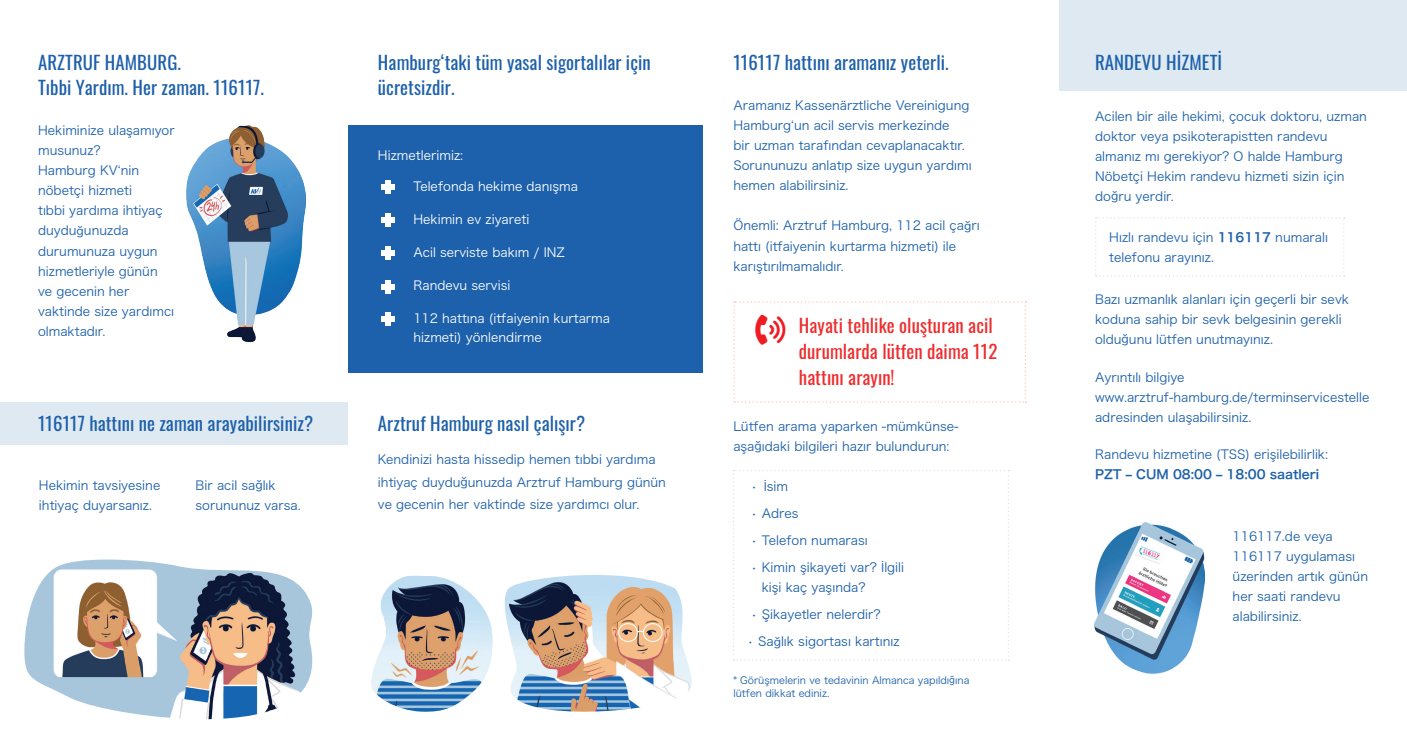
<style>
.page{position:relative;width:1407px;height:745px;background:#fff}
.page>*{position:absolute;margin:0;border:0;box-sizing:border-box;transform-origin:0 0}
.t1{font:18.75px/25px "Oswald";letter-spacing:.005em;color:#1d60ab}
.t2{font:18.75px/26.2px "Oswald";letter-spacing:.005em;color:#ee2d2d}
.t3{font:12.5px/20px "Hiragino Sans W3";color:#1d60ab}
.t4{font:12.5px/18.8px "Hiragino Sans W3";color:#fff}
.t5{font:12.5px "Hiragino Sans W6";color:#1d60ab}
.t6{font:10px/13.8px "Hira Kaku Pro W3";color:#1d60ab}
.s1{font-family:"Nunito"}
.s2{font-family:"Hiragino Sans W6"}
</style>
<div class="page">
<div style="left:348px;top:125px;width:354px;height:247px;background:#1d60ab"></div>
<img style="left:186px;top:126px;width:119px;height:217px">
<img style="left:1094px;top:522px;width:111px;height:151px">
<div style="left:1059px;top:0;width:348px;height:90px;background:#dee9f1"></div>
<svg style="left:1095px;top:217px;width:250px;height:59px"></svg>
<div style="left:0;top:402px;width:347px;height:43px;background:#dee9f1"></div>
<img style="left:371px;top:575px;width:121px;height:137px">
<img style="left:504px;top:575px;width:188px;height:137px">
<img style="left:24px;top:559px;width:289px;height:159px">
<div style="left:385px;top:180px;width:5px;height:14px;background:#fff"></div>
<div style="left:381px;top:185px;width:13px;height:5px;background:#fff"></div>
<div style="left:385px;top:246px;width:6px;height:14px;background:#fff"></div>
<div style="left:381px;top:250px;width:14px;height:5px;background:#fff"></div>
<div style="left:385px;top:280px;width:5px;height:13px;background:#fff"></div>
<div style="left:381px;top:284px;width:13px;height:5px;background:#fff"></div>
<div style="left:385px;top:312px;width:5px;height:13px;background:#fff"></div>
<div style="left:381px;top:316px;width:13px;height:5px;background:#fff"></div>
<div style="left:385px;top:213px;width:5px;height:14px;background:#fff"></div>
<div style="left:381px;top:217px;width:13px;height:5px;background:#fff"></div>
<svg style="left:733px;top:470px;width:276px;height:190px"></svg>
<svg style="left:733px;top:301px;width:293px;height:101px"></svg>
<h1 class="t1" style="left:38px;top:48px;width:227px">ARZTRUF HAMBURG.<br>Tıbbi Yardım. Her zaman. 116117.</h1>
<p class="t3" style="left:38px;top:120px;width:138px">Hekiminize ulaşamıyor musunuz?<br>Hamburg KV‘nin nöbetçi hizmeti<br>tıbbi yardıma ihtiyaç duydu<span class="s1">ğ</span>unuzda durumunuza uygun hizmetleriyle günün ve gecenin her vaktinde size yardımcı olmaktadır.</p>
<h1 class="t1" style="left:38px;top:408px;width:277px">116117 hattını ne zaman arayabilirsiniz?</h1>
<p class="t3" style="left:39px;top:474px;width:123px">Hekimin tavsiyesine ihtiyaç duyarsanız.</p>
<p class="t3" style="left:196px;top:474px;width:105px">Bir acil sa<span class="s1">ğ</span>lık sorununuz varsa.</p>
<h1 class="t1" style="left:378px;top:48px;width:274px">Hamburg‘taki tüm yasal sigortalılar için ücretsizdir.</h1>
<p class="t4" style="left:378px;top:145px;width:87px">Hizmetlerimiz:</p>
<p class="t4" style="left:413px;top:176px;width:166px">Telefonda hekime danışma</p>
<p class="t4" style="left:413px;top:209px;width:117px">Hekimin ev ziyareti</p>
<p class="t4" style="left:413px;top:242px;width:153px">Acil serviste bakım / INZ</p>
<p class="t4" style="left:413px;top:275px;width:99px">Randevu servisi</p>
<p class="t4" style="left:413px;top:308px;width:198px">112 hattına (itfaiyenin kurtarma hizmeti) yönlendirme</p>
<h1 class="t1" style="left:378px;top:409px;width:209px">Arztruf Hamburg nasıl çalışır?</h1>
<p class="t3" style="left:378px;top:447px;width:289px;line-height:22.5px">Kendinizi hasta hissedip hemen tıbbi yardıma ihtiyaç duydu<span class="s1">ğ</span>unuzda Arztruf Hamburg günün ve gecenin her vaktinde size yardımcı olur.</p>
<h1 class="t1" style="left:733px;top:48px;width:217px">116117 hattını aramanız yeterli.</h1>
<p class="t3" style="left:733px;top:95px;width:240px">Aramanız Kassenärztliche Vereinigung Hamburg‘un acil servis merkezinde<br>bir uzman tarafından cevaplanacaktır.<br>Sorununuzu anlatıp size uygun yardımı hemen alabilirsiniz.</p>
<p class="t3" style="left:733px;top:215px;width:248px">Önemli: Arztruf Hamburg, 112 acil ça<span class="s1">ğ</span>rı hattı (itfaiyenin kurtarma hizmeti) ile karıştırılmamalıdır.</p>
<h1 class="t2" style="left:799px;top:310px;width:200px">Hayati tehlike oluşturan acil durumlarda lütfen daima 112 hattını arayın!</h1>
<p class="t3" style="left:733px;top:415px;width:227px">Lütfen arama yaparken -mümkünse&shy;aşa<span class="s1">ğ</span>ıdaki bilgileri hazır bulundurun:</p>
<p class="t3" style="left:751px;top:475px;width:39px">• <span class="s1">İ</span>sim</p>
<p class="t3" style="left:751px;top:502px;width:49px">• Adres</p>
<p class="t3" style="left:751px;top:529px;width:118px">• Telefon numarası</p>
<p class="t3" style="left:762px;top:556px;width:144px;text-indent:-11px">• Kimin şikayeti var? <span class="s1">İ</span>lgili kişi kaç yaşında?</p>
<p class="t3" style="left:751px;top:603px;width:131px">• Şikayetler nelerdir?</p>
<p class="t3" style="left:747px;top:630px;width:154px">• Sa<span class="s1">ğ</span>lık sigortası kartınız</p>
<p class="t6" style="left:733px;top:672px;width:237px">* Görüşmelerin ve tedavinin Almanca yapıldı<span class="s1">ğ</span>ına lütfen dikkat ediniz.</p>
<h1 class="t1" style="left:1095px;top:48px;width:129px">RANDEVU HİZMETİ</h1>
<p class="t3" style="left:1095px;top:105px;width:273px">Acilen bir aile hekimi, çocuk doktoru, uzman doktor veya psikoterapistten randevu almanız mı gerekiyor? O halde Hamburg Nöbetçi Hekim randevu hizmeti sizin için do<span class="s1">ğ</span>ru yerdir.</p>
<p class="t3" style="left:1109px;top:227px;width:220px">Hızlı randevu için <span class="s2">116117</span> numaralı telefonu arayınız.</p>
<p class="t3" style="left:1095px;top:288px;width:255px">Bazı uzmanlık alanları için geçerli bir sevk koduna sahip bir sevk belgesinin gerekli oldu<span class="s1">ğ</span>unu lütfen unutmayınız.</p>
<p class="t3" style="left:1095px;top:365px;width:276px">Ayrıntılı bilgiye www.arztruf-hamburg.de/terminservicestelle adresinden ulaşabilirsiniz.</p>
<p class="t3" style="left:1095px;top:443px;width:235px">Randevu hizmetine (TSS) erişilebilirlik:</p>
<p class="t5" style="left:1095px;top:463px;width:226px">PZT – CUM 08:00 – 18:00 saatleri</p>
<p class="t3" style="left:1232px;top:524px;width:137px">116117.de veya<br>116117 uygulaması üzerinden artık günün her saati randevu alabilirsiniz.</p>
</div>
